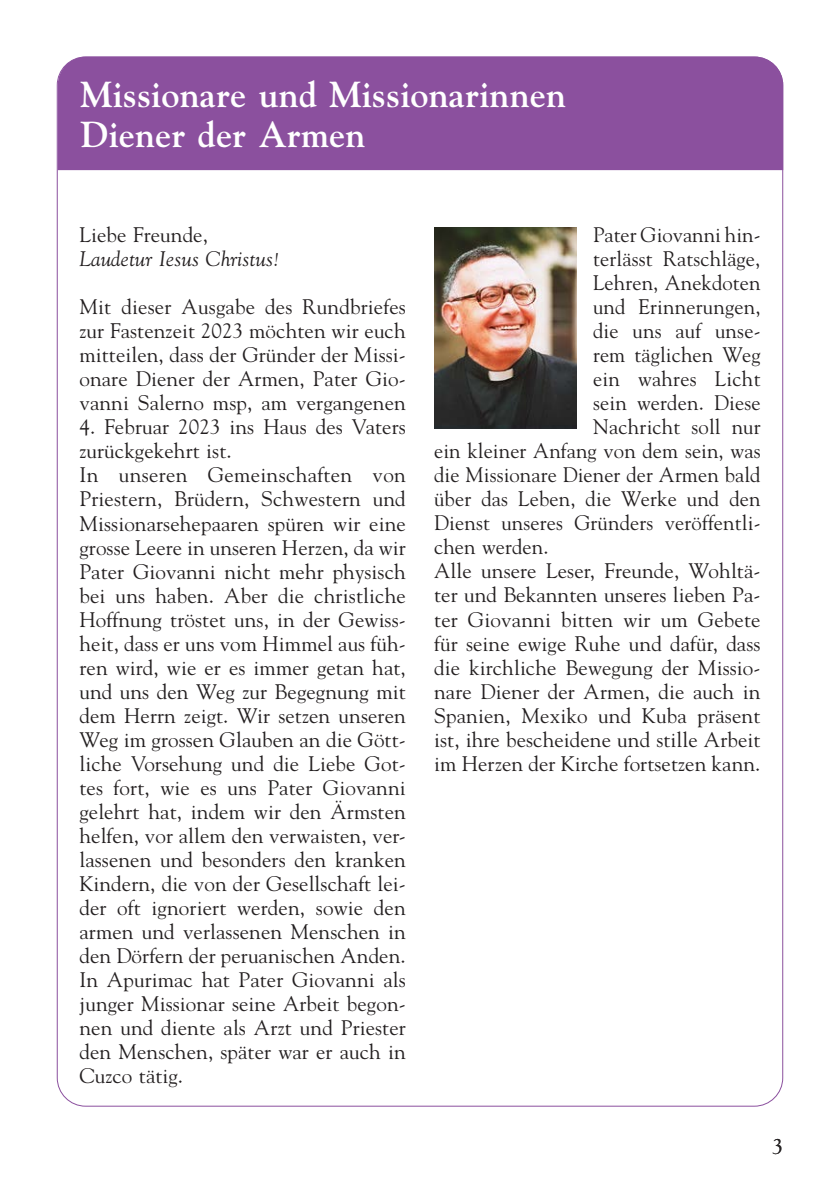
<style>
.page{position:relative;width:840px;height:1191px;background:#fff}
.page>*{position:absolute;margin:0;border:0;box-sizing:border-box;transform-origin:0 0}
.t1{font:700 36px/40px "Goudy";letter-spacing:.005em;color:#fff}
.t2{font:21.6px "Goudy";color:#282526}
.t3{font:21px/24px "Goudy";letter-spacing:.005em;color:#231f20;text-align:justify}
.t4{font:italic 21px "Goudy";letter-spacing:.005em;color:#231f20}
</style>
<div class="page">
<div style="left:58px;top:57px;width:724px;height:113px;background:#8b509e"></div>
<img style="left:434px;top:227px;width:141px;height:201px">
<h1 class="t1" style="left:80px;top:74px;width:487px">Missionare und Missionarinnen<br>Diener der Armen</h1>
<p class="t3" style="left:79px;top:222px;width:130px">Liebe Freunde,</p>
<p class="t4" style="left:79px;top:246px;width:202px">Laudetur Iesus Christus!</p>
<p class="t3" style="left:79px;top:294px;width:328px">Mit dieser Ausgabe des Rundbriefes zur Fastenzeit 2023 möchten wir euch mitteilen, dass der Gründer der Missi&shy;onare Diener der Armen, Pater Gio&shy;vanni Salerno msp, am vergangenen</p>
<p class="t3" style="left:79px;top:414px;width:328px;text-align:left">4. Februar 2023 ins Haus des Vaters zurückgekehrt ist.<br>In unseren Gemeinschaften von Priestern, Brüdern, Schwestern und Missionarsehepaaren spüren wir eine grosse Leere in unseren Herzen, da wir Pater Giovanni nicht mehr physisch bei uns haben. Aber die christliche Hoffnung tröstet uns, in der Gewiss&shy;heit, dass er uns vom Himmel aus füh&shy;ren wird, wie er es immer getan hat, und uns den Weg zur Begegnung mit dem Herrn zeigt. Wir setzen unseren Weg im grossen Glauben an die Gött&shy;liche Vorsehung und die Liebe Got&shy;tes fort, wie es uns Pater Giovanni gelehrt hat, indem wir den Ärmsten helfen, vor allem den verwaisten, ver&shy;lassenen und besonders den kranken Kindern, die von der Gesellschaft lei&shy;der oft ignoriert werden, sowie den armen und verlassenen Menschen in den Dörfern der peruanischen Anden.<br>In Apurimac hat Pater Giovanni als junger Missionar seine Arbeit begon&shy;nen und diente als Arzt und Priester den Menschen, später war er auch in Cuzco tätig.</p>
<p class="t3" style="left:592px;top:222px;width:169px">Pater Giovanni hin-</p>
<p class="t3" style="left:592px;top:246px;width:169px">terlässt Ratschläge,</p>
<p class="t3" style="left:592px;top:270px;width:169px">Lehren, Anekdoten</p>
<p class="t3" style="left:592px;top:294px;width:169px">und Erinnerungen,</p>
<p class="t3" style="left:592px;top:318px;width:169px">die uns auf unse-</p>
<p class="t3" style="left:592px;top:342px;width:169px">rem täglichen Weg</p>
<p class="t3" style="left:592px;top:366px;width:169px">ein wahres Licht</p>
<p class="t3" style="left:592px;top:390px;width:169px">sein werden. Diese</p>
<p class="t3" style="left:592px;top:414px;width:169px">Nachricht soll nur</p>
<p class="t3" style="left:434px;top:438px;width:327px">ein kleiner Anfang von dem sein, was</p>
<p class="t3" style="left:434px;top:462px;width:327px">die Missionare Diener der Armen bald</p>
<p class="t3" style="left:434px;top:486px;width:328px">über das Leben, die Werke und den</p>
<p class="t3" style="left:434px;top:510px;width:327px">Dienst unseres Gründers veröffentli-</p>
<p class="t3" style="left:434px;top:534px;width:113px">chen werden.</p>
<p class="t3" style="left:434px;top:558px;width:327px">Alle unsere Leser, Freunde, Wohltä-</p>
<p class="t3" style="left:434px;top:582px;width:327px">ter und Bekannten unseres lieben Pa-</p>
<p class="t3" style="left:434px;top:606px;width:328px">ter Giovanni bitten wir um Gebete</p>
<p class="t3" style="left:434px;top:630px;width:327px">für seine ewige Ruhe und dafür, dass</p>
<p class="t3" style="left:434px;top:654px;width:327px">die kirchliche Bewegung der Missio-</p>
<p class="t3" style="left:434px;top:678px;width:327px">nare Diener der Armen, die auch in</p>
<p class="t3" style="left:434px;top:702px;width:327px">Spanien, Mexiko und Kuba präsent</p>
<p class="t3" style="left:434px;top:726px;width:328px">ist, ihre bescheidene und stille Arbeit</p>
<p class="t3" style="left:434px;top:750px;width:325px">im Herzen der Kirche fortsetzen kann.</p>
<p class="t2" style="left:772px;top:1133px;width:12px">3</p>
</div>
